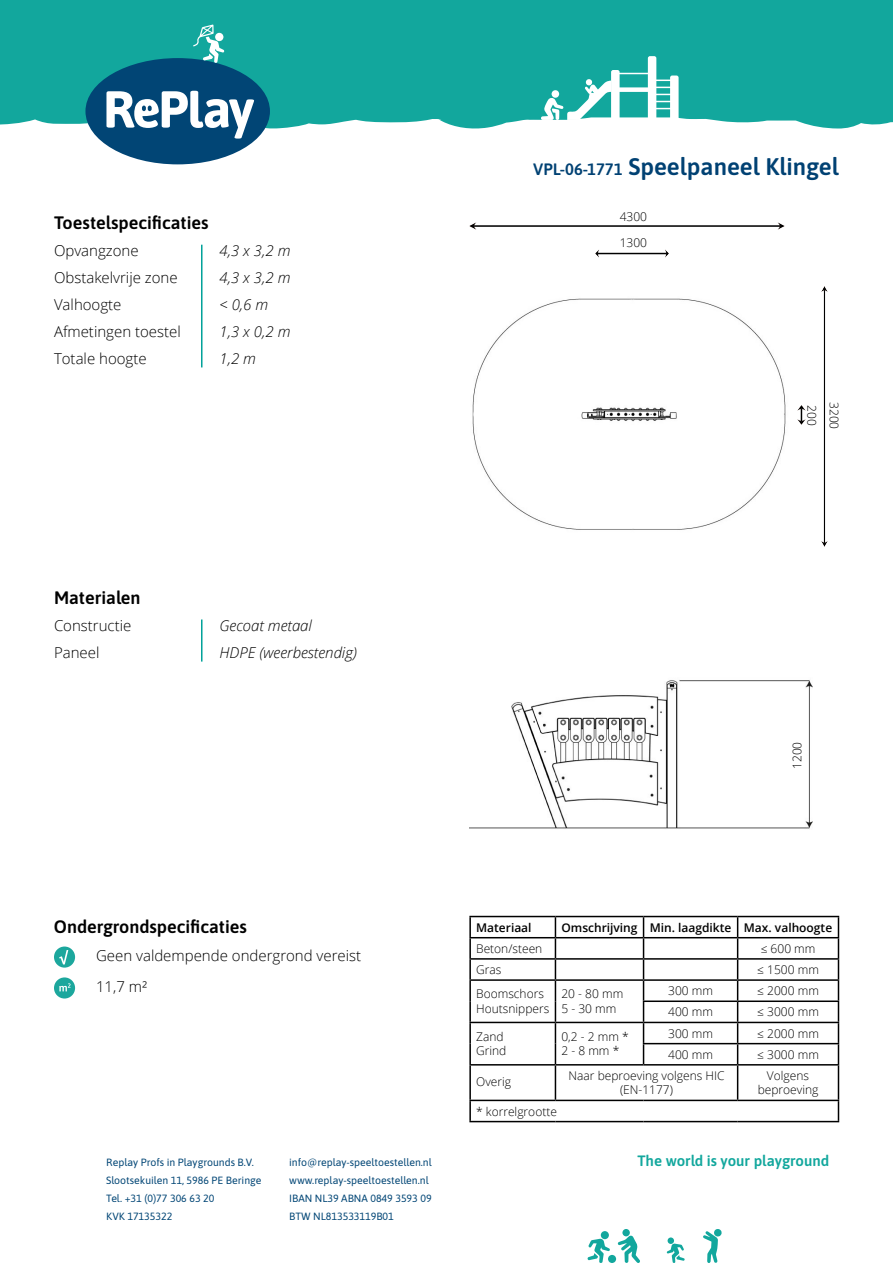
<style>
.page{position:relative;width:893px;height:1263px;background:#fff}
.page>*{position:absolute;margin:0;border:0;box-sizing:border-box;transform-origin:0 0}
.t1{font:24px "Asap";color:#004173}
.t2{font:18px "Asap";color:#000}
.t3{font:300 15px/27px "Open Sans";color:#000}
.t4{font:italic 300 15px "Open Sans";color:#000}
.t5{font:15px "Asap";color:#12a79d}
.t6{font:300 12px/14.4px "Open Sans";color:#000}
.t7{font:600 12px "Open Sans";color:#000}
.t8{font:10.5px/18px "Asap";color:#014575}
.s1{font-size:16.5px}
</style>
<div class="page">
<hr style="left:469px;top:916px;width:86px;height:1px;background:#000">
<hr style="left:469px;top:917px;width:2px;height:20px;background:#000">
<hr style="left:555px;top:916px;width:88px;height:1px;background:#000">
<hr style="left:644px;top:916px;width:94px;height:1px;background:#000">
<hr style="left:738px;top:916px;width:101px;height:1px;background:#000">
<hr style="left:469px;top:937px;width:86px;height:1px;background:#000">
<hr style="left:469px;top:938px;width:2px;height:20px;background:#000">
<hr style="left:555px;top:937px;width:88px;height:1px;background:#000">
<hr style="left:644px;top:937px;width:94px;height:1px;background:#000">
<hr style="left:738px;top:937px;width:101px;height:1px;background:#000">
<hr style="left:469px;top:958px;width:86px;height:2px;background:#000">
<svg style="left:469px;top:960px;width:2px;height:19px"></svg>
<hr style="left:555px;top:958px;width:88px;height:2px;background:#000">
<hr style="left:644px;top:958px;width:94px;height:2px;background:#000">
<hr style="left:738px;top:958px;width:101px;height:2px;background:#000">
<hr style="left:469px;top:979px;width:86px;height:2px;background:#000">
<hr style="left:469px;top:981px;width:2px;height:20px;background:#000">
<hr style="left:555px;top:979px;width:88px;height:2px;background:#000">
<hr style="left:644px;top:979px;width:94px;height:2px;background:#000">
<hr style="left:738px;top:979px;width:101px;height:2px;background:#000">
<hr style="left:469px;top:1001px;width:2px;height:21px;background:#000">
<hr style="left:643px;top:1000px;width:95px;height:2px;background:#000">
<hr style="left:738px;top:1000px;width:101px;height:2px;background:#000">
<hr style="left:469px;top:1022px;width:86px;height:1px;background:#000">
<hr style="left:469px;top:1023px;width:2px;height:21px;background:#000">
<hr style="left:555px;top:1022px;width:88px;height:1px;background:#000">
<hr style="left:644px;top:1022px;width:94px;height:1px;background:#000">
<hr style="left:738px;top:1022px;width:101px;height:1px;background:#000">
<hr style="left:469px;top:1044px;width:2px;height:20px;background:#000">
<svg style="left:555px;top:917px;width:1px;height:147px"></svg>
<hr style="left:643px;top:1043px;width:95px;height:1px;background:#000">
<svg style="left:643px;top:917px;width:1px;height:147px"></svg>
<hr style="left:738px;top:1043px;width:101px;height:1px;background:#000">
<svg style="left:737px;top:917px;width:1px;height:147px"></svg>
<svg style="left:838px;top:917px;width:1px;height:147px"></svg>
<hr style="left:469px;top:1064px;width:86px;height:1px;background:#000">
<hr style="left:469px;top:1065px;width:2px;height:35px;background:#000">
<hr style="left:555px;top:1064px;width:88px;height:1px;background:#000">
<hr style="left:555px;top:1065px;width:1px;height:35px;background:#000">
<hr style="left:644px;top:1064px;width:94px;height:1px;background:#000">
<hr style="left:738px;top:1064px;width:101px;height:1px;background:#000">
<hr style="left:737px;top:1065px;width:1px;height:35px;background:#000">
<hr style="left:838px;top:1065px;width:1px;height:35px;background:#000">
<hr style="left:469px;top:1100px;width:86px;height:1px;background:#000">
<hr style="left:469px;top:1101px;width:2px;height:20px;background:#000">
<hr style="left:555px;top:1100px;width:88px;height:1px;background:#000">
<hr style="left:644px;top:1100px;width:94px;height:1px;background:#000">
<hr style="left:738px;top:1100px;width:101px;height:1px;background:#000">
<svg style="left:838px;top:1101px;width:1px;height:20px"></svg>
<hr style="left:469px;top:1121px;width:86px;height:1px;background:#000">
<hr style="left:555px;top:1121px;width:88px;height:1px;background:#000">
<hr style="left:644px;top:1121px;width:94px;height:1px;background:#000">
<hr style="left:738px;top:1121px;width:101px;height:1px;background:#000">
<hr style="left:201px;top:245px;width:1px;height:122px;background:#00a199">
<div style="left:54px;top:946px;width:21px;height:21px;background:#1ca79d;border-radius:50%"></div>
<svg style="left:59px;top:950px;width:9px;height:14px"></svg>
<div style="left:54px;top:977px;width:21px;height:21px;background:#1ca79d;border-radius:50%"></div>
<svg style="left:59px;top:983px;width:12px;height:8px"></svg>
<div style="left:0;top:0;width:893px;height:129px;background:#12a79d"></div>
<svg style="left:703px;top:1229px;width:18px;height:34px"></svg>
<div style="left:608px;top:1255px;width:8px;height:8px;background:#12a79d;border-radius:50%"></div>
<div style="left:601px;top:1231px;width:8px;height:8px;background:#12a79d;border-radius:50%"></div>
<svg style="left:587px;top:1238px;width:23px;height:25px"></svg>
<div style="left:668px;top:1237px;width:6px;height:7px;background:#12a79d;border-radius:50%"></div>
<svg style="left:667px;top:1243px;width:18px;height:20px"></svg>
<svg style="left:618px;top:1235px;width:22px;height:28px"></svg>
<div style="left:622px;top:1229px;width:8px;height:7px;background:#12a79d;border-radius:50%"></div>
<svg style="left:85px;top:24px;width:185px;height:140px"></svg>
<hr style="left:615px;top:73px;width:35px;height:1px;background:#fff">
<div style="left:615px;top:87px;width:35px;height:5px;background:#fff"></div>
<svg style="left:648px;top:56px;width:31px;height:64px"></svg>
<svg style="left:541px;top:70px;width:79px;height:50px"></svg>
<div style="left:552px;top:90px;width:7px;height:8px;background:#fff;border-radius:50%"></div>
<img style="left:472px;top:298px;width:314px;height:232px">
<img style="left:469px;top:680px;width:344px;height:149px">
<img style="left:469px;top:222px;width:315px;height:8px">
<img style="left:595px;top:249px;width:73px;height:8px">
<img style="left:821px;top:287px;width:6px;height:260px">
<img style="left:798px;top:406px;width:7px;height:19px">
<hr style="left:201px;top:619px;width:1px;height:42px;background:#00a199">
<h2 class="t2" style="left:54px;top:210px;width:156px">Toestelspecificaties</h2>
<p class="t3" style="left:54px;top:237px;width:128px">Opvangzone<br>Obstakelvrije zone<br>Valhoogte<br>Afmetingen toestel<br>Totale hoogte</p>
<p class="t4" style="left:220px;top:240px;width:72px">4,3 x 3,2 m</p>
<p class="t4" style="left:220px;top:267px;width:72px">4,3 x 3,2 m</p>
<p class="t4" style="left:220px;top:294px;width:50px">&lt; 0,6 m</p>
<p class="t4" style="left:220px;top:321px;width:72px">1,3 x 0,2 m</p>
<p class="t4" style="left:220px;top:348px;width:38px">1,2 m</p>
<h2 class="t2" style="left:54px;top:585px;width:88px">Materialen</h2>
<p class="t3" style="left:54px;top:612px;width:79px">Constructie</p>
<p class="t3" style="left:54px;top:639px;width:47px">Paneel</p>
<p class="t4" style="left:220px;top:615px;width:94px">Gecoat metaal</p>
<p class="t4" style="left:220px;top:642px;width:139px">HDPE (weerbestendig)</p>
<h2 class="t2" style="left:54px;top:914px;width:195px">Ondergrondspecificaties</h2>
<p class="t3" style="left:96px;top:942px;width:267px">Geen valdempende ondergrond vereist</p>
<p class="t3" style="left:96px;top:973px;width:53px">11,7 m²</p>
<p class="t1" style="left:533px;top:150px;width:307px"><span class="s1">VPL-06-1771</span> Speelpaneel Klingel</p>
<p class="t6" style="left:620px;top:209px;width:29px">4300</p>
<p class="t6" style="left:620px;top:235px;width:29px">1300</p>
<p class="t6" style="left:819px;top:405px;width:22px;rotate:90deg">200</p>
<p class="t6" style="left:842px;top:402px;width:29px;rotate:90deg">3200</p>
<p class="t6" style="left:790px;top:769px;width:29px;rotate:-90deg">1200</p>
<p class="t7" style="left:476px;top:919px;width:57px">Materiaal</p>
<p class="t7" style="left:561px;top:919px;width:272px">Omschrijving Min. laagdikte Max. valhoogte</p>
<p class="t6" style="left:476px;top:941px;width:68px">Beton/steen</p>
<p class="t6" style="left:761px;top:941px;width:56px">≤ 600 mm</p>
<p class="t6" style="left:476px;top:962px;width:27px">Gras</p>
<p class="t6" style="left:757px;top:962px;width:63px">≤ 1500 mm</p>
<p class="t6" style="left:476px;top:986px;width:75px">Boomschors<br>Houtsnippers</p>
<p class="t6" style="left:561px;top:986px;width:63px">20 - 80 mm<br>5 - 30 mm</p>
<p class="t6" style="left:668px;top:983px;width:46px">300 mm</p>
<p class="t6" style="left:757px;top:983px;width:63px">≤ 2000 mm</p>
<p class="t6" style="left:668px;top:1004px;width:46px">400 mm</p>
<p class="t6" style="left:757px;top:1004px;width:63px">≤ 3000 mm</p>
<p class="t6" style="left:476px;top:1029px;width:32px">Zand<br>Grind</p>
<p class="t6" style="left:561px;top:1029px;width:69px">0,2 - 2 mm *<br>2 - 8 mm *</p>
<p class="t6" style="left:668px;top:1026px;width:46px">300 mm</p>
<p class="t6" style="left:757px;top:1026px;width:63px">≤ 2000 mm</p>
<p class="t6" style="left:668px;top:1047px;width:46px">400 mm</p>
<p class="t6" style="left:757px;top:1047px;width:63px">≤ 3000 mm</p>
<p class="t6" style="left:476px;top:1074px;width:36px">Overig</p>
<p class="t6" style="left:568px;top:1068px;width:158px;text-align:center">Naar beproeving volgens HIC (EN-1177)</p>
<p class="t6" style="left:758px;top:1068px;width:62px;text-align:center">Volgens beproeving</p>
<p class="t6" style="left:476px;top:1104px;width:82px">* korrelgrootte</p>
<p class="t8" style="left:106px;top:1153px;width:157px">Replay Profs in Playgrounds B.V.<br>Slootsekuilen 11, 5986 PE Beringe<br>Tel. +31 (0)77 306 63 20<br>KVK 17135322</p>
<p class="t8" style="left:289px;top:1153px;width:144px">info@replay-speeltoestellen.nl www.replay-speeltoestellen.nl<br>IBAN NL39 ABNA 0849 3593 09<br>BTW NL813533119B01</p>
<p class="t5" style="left:638px;top:1151px;width:193px">The world is your playground</p>
</div>
